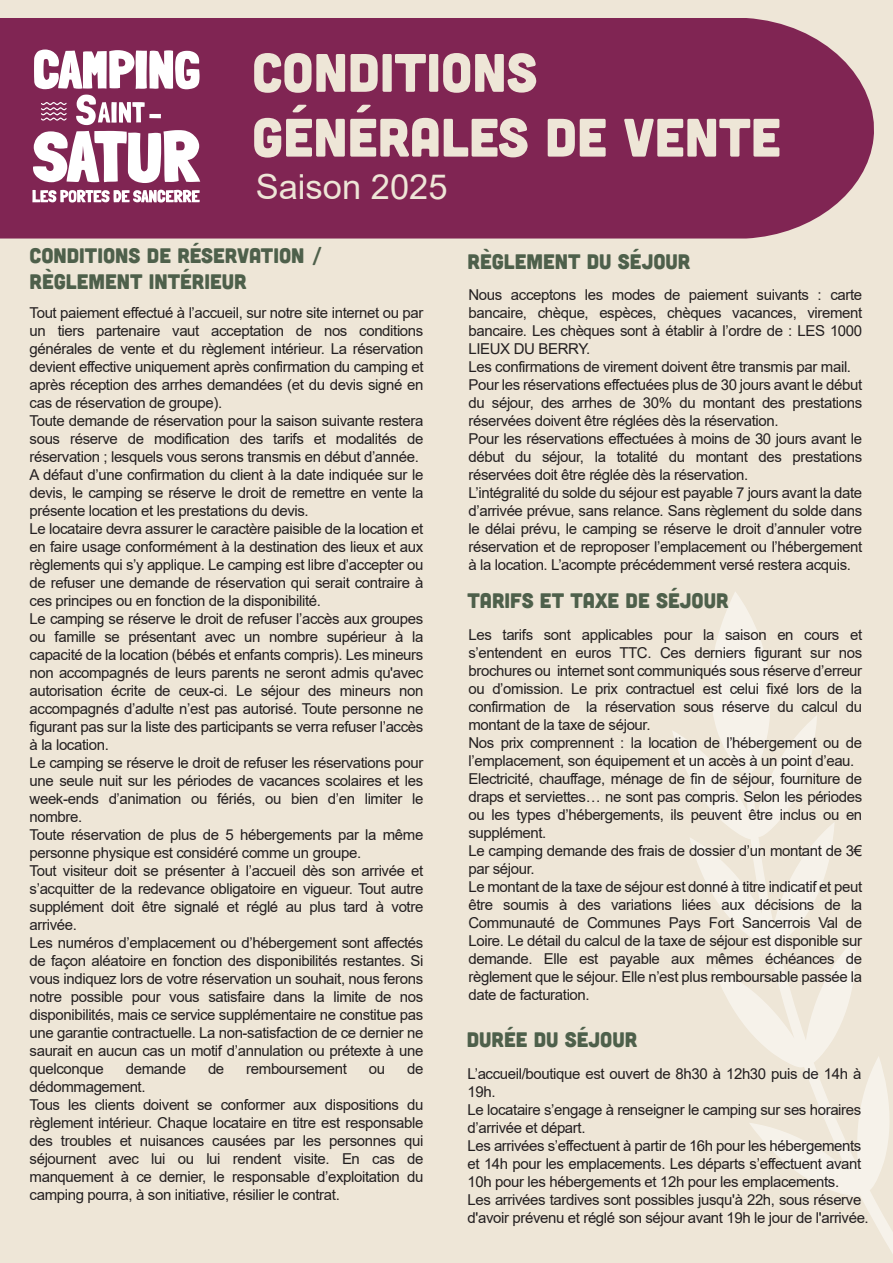
<style>
.page{position:relative;width:893px;height:1263px;background:#eee6d7}
.page>*{position:absolute;margin:0;border:0;box-sizing:border-box;transform-origin:0 0}
.t1{font:54px/64.8px "Cubano";color:#eee6d7}
.t2{font:34.5px "Arial";color:#eee6d7}
.t3{font:21px/25.2px "Cubano";color:#4e604b}
.t4{font:15px/18px "Arial";letter-spacing:-.025em;color:#231f20}
</style>
<div class="page">
<div style="left:0;top:18px;width:874px;height:220px;background:#802553"></div>
<svg style="left:672px;top:592px;width:221px;height:662px"></svg>
<svg style="left:32px;top:190px;width:168px;height:12px;background:#d2b2c2"></svg>
<svg style="left:34px;top:50px;width:166px;height:39px;background:#dac0cd"></svg>
<svg style="left:33px;top:95px;width:167px;height:88px;background:#bd8ea6"></svg>
<h1 class="t1" style="left:252px;top:38px;width:530px">CONDITIONS<br>GÉNÉRALES DE VENTE</h1>
<h2 class="t2" style="left:256px;top:163px;width:193px">Saison 2025</h2>
<h3 class="t3" style="left:30px;top:242px;width:295px">CONDITIONS DE RÉSERVATION /<br>RÈGLEMENT INTÉRIEUR</h3>
<p class="t4" style="left:30px;top:304px;width:396px">Tout paiement effectué à l’accueil, sur notre site internet ou par un tiers partenaire vaut acceptation de nos conditions générales de vente et du règlement intérieur. La réservation devient effective uniquement après confirmation du camping et après réception des arrhes demandées (et du devis signé en cas de réservation de groupe).<br>Toute demande de réservation pour la saison suivante restera sous réserve de modification des tarifs et modalités de réservation ; lesquels vous serons transmis en début d’année.<br>A défaut d’une confirmation du client à la date indiquée sur le devis, le camping se réserve le droit de remettre en vente la présente location et les prestations du devis.<br>Le locataire devra assurer le caractère paisible de la location et en faire usage conformément à la destination des lieux et aux règlements qui s’y applique. Le camping est libre d’accepter ou de refuser une demande de réservation qui serait contraire à ces principes ou en fonction de la disponibilité.<br>Le camping se réserve le droit de refuser l’accès aux groupes ou famille se présentant avec un nombre supérieur à la capacité de la location (bébés et enfants compris). Les mineurs non accompagnés de leurs parents ne seront admis qu'avec autorisation écrite de ceux-ci. Le séjour des mineurs non accompagnés d’adulte n’est pas autorisé. Toute personne ne figurant pas sur la liste des participants se verra refuser l’accès à la location.<br>Le camping se réserve le droit de refuser les réservations pour une seule nuit sur les périodes de vacances scolaires et les week-ends d’animation ou fériés, ou bien d’en limiter le nombre.<br>Toute réservation de plus de 5 hébergements par la même personne physique est considéré comme un groupe.<br>Tout visiteur doit se présenter à l’accueil dès son arrivée et s’acquitter de la redevance obligatoire en vigueur. Tout autre supplément doit être signalé et réglé au plus tard à votre arrivée.<br>Les numéros d’emplacement ou d’hébergement sont affectés de façon aléatoire en fonction des disponibilités restantes. Si vous indiquez lors de votre réservation un souhait, nous ferons notre possible pour vous satisfaire dans la limite de nos disponibilités, mais ce service supplémentaire ne constitue pas une garantie contractuelle. La non-satisfaction de ce dernier ne saurait en aucun cas un motif d’annulation ou prétexte à une quelconque</p>
<p class="t4" style="left:126px;top:1060px;width:62px">demande</p>
<p class="t4" style="left:208px;top:1060px;width:18px">de</p>
<p class="t4" style="left:246px;top:1060px;width:102px">remboursement</p>
<p class="t4" style="left:369px;top:1060px;width:18px">ou</p>
<p class="t4" style="left:407px;top:1060px;width:18px">de</p>
<p class="t4" style="left:30px;top:1078px;width:395px">dédommagement.<br>Tous les clients doivent se conformer aux dispositions du règlement intérieur. Chaque locataire en titre est responsable des troubles et nuisances causées par les personnes qui séjournent avec lui ou lui rendent visite. En cas de manquement à ce dernier, le responsable d’exploitation du camping pourra, à son initiative, résilier le contrat.</p>
<h3 class="t3" style="left:468px;top:248px;width:224px">RÈGLEMENT DU SÉJOUR</h3>
<p class="t4" style="left:468px;top:286px;width:395px">Nous acceptons les modes de paiement suivants : carte bancaire, chèque, espèces, chèques vacances, virement bancaire. Les chèques sont à établir à l’ordre de : LES 1000<br>LIEUX DU BERRY.<br>Les confirmations de virement doivent être transmis par mail.<br>Pour les réservations effectuées plus de 30 jours avant le début du séjour, des arrhes de 30% du montant des prestations réservées doivent être réglées dès la réservation.<br>Pour les réservations effectuées à moins de 30 jours avant le début du séjour, la totalité du montant des prestations réservées doit être réglée dès la réservation.<br>L’intégralité du solde du séjour est payable 7 jours avant la date d’arrivée prévue, sans relance. Sans règlement du solde dans le délai prévu, le camping se réserve le droit d’annuler votre réservation et de reproposer l’emplacement ou l’hébergement à la location. L’acompte précédemment versé restera acquis.</p>
<h3 class="t3" style="left:468px;top:587px;width:262px">TARIFS ET TAXE DE SÉJOUR</h3>
<p class="t4" style="left:468px;top:625px;width:395px">Les tarifs sont applicables pour la saison en cours et s’entendent en euros TTC. Ces derniers figurant sur nos brochures ou internet sont communiqués sous réserve d’erreur ou d’omission. Le prix contractuel est celui fixé lors de la confirmation de la réservation sous réserve du calcul du montant de la taxe de séjour.<br>Nos prix comprennent : la location de l’hébergement ou de l’emplacement, son équipement et un accès à un point d’eau.<br>Electricité, chauffage, ménage de fin de séjour, fourniture de draps et serviettes… ne sont pas compris. Selon les périodes ou les types d’hébergements, ils peuvent être inclus ou en supplément.<br>Le camping demande des frais de dossier d’un montant de 3€ par séjour.<br>Le montant de la taxe de séjour est donné à titre indicatif et peut être soumis à des variations liées aux décisions de la Communauté de Communes Pays Fort Sancerrois Val de Loire. Le détail du calcul de la taxe de séjour est disponible sur demande. Elle est payable aux mêmes échéances de règlement que le séjour. Elle n’est plus remboursable passée la date de facturation.</p>
<h3 class="t3" style="left:467px;top:1026px;width:172px">DURÉE DU SÉJOUR</h3>
<p class="t4" style="left:468px;top:1065px;width:403px">L’accueil/boutique est ouvert de 8h30 à 12h30 puis de 14h à 19h.<br>Le locataire s’engage à renseigner le camping sur ses horaires d’arrivée et départ.<br>Les arrivées s’effectuent à partir de 16h pour les hébergements et 14h pour les emplacements. Les départs s’effectuent avant 10h pour les hébergements et 12h pour les emplacements.<br>Les arrivées tardives sont possibles jusqu'à 22h, sous réserve d'avoir prévenu et réglé son séjour avant 19h le jour de l'arrivée.</p>
</div>
